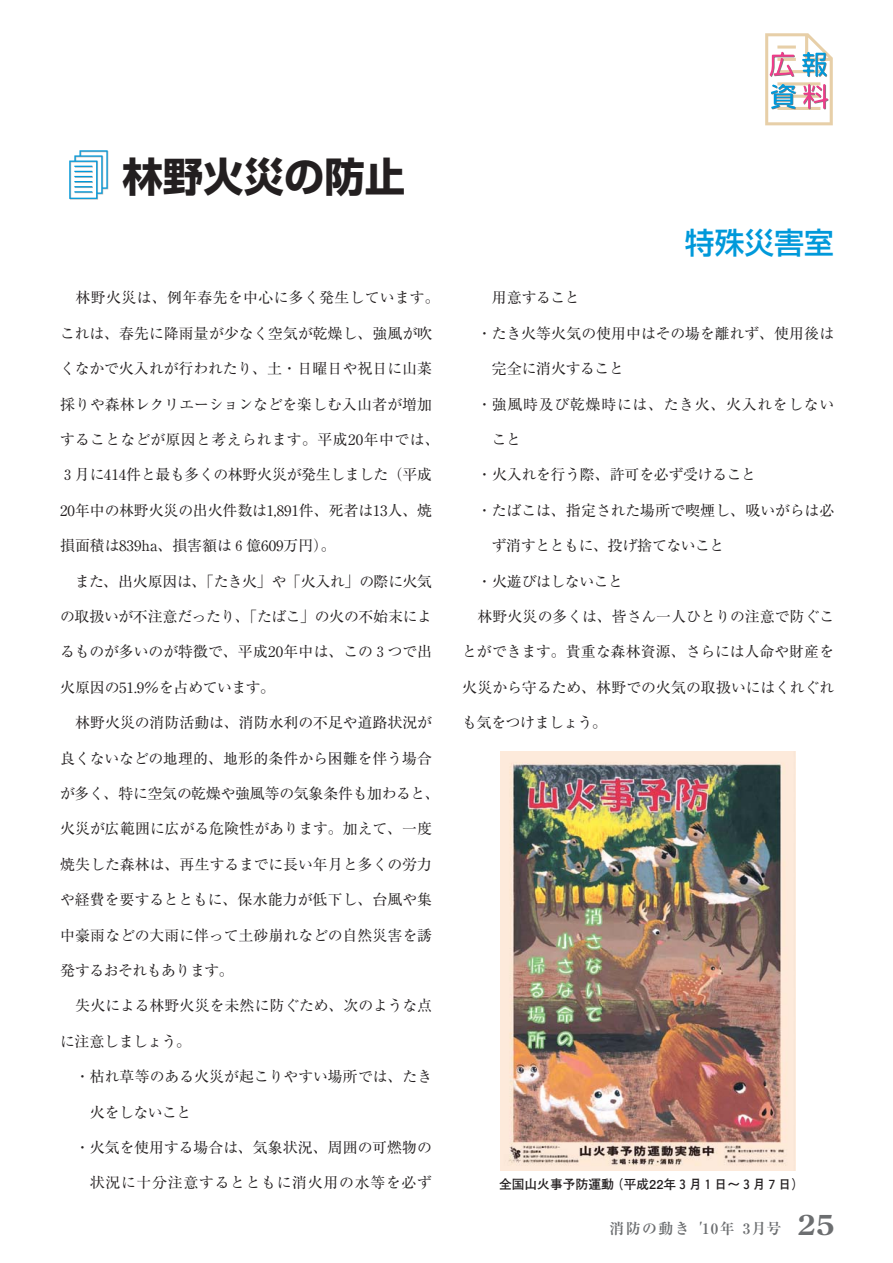
<style>
.page{position:relative;width:893px;height:1263px;background:#fff}
.page>*{position:absolute;margin:0;border:0;box-sizing:border-box;transform-origin:0 0}
.t1{font:700 40.35px "Shin Go";color:#231f20}
.t2{font:500 29.7px "Shin Go";color:#0099da}
.t3{font:14.85px "Ryumin";color:#231f20}
.t4{font:14.85px "Ryumin";letter-spacing:-.035em;color:#231f20}
.t5{font:14.85px "Ryumin";letter-spacing:.05em;color:#231f20}
.t6{font:14.85px "Ryumin";letter-spacing:-.04em;color:#231f20}
.t7{font:14.85px "Ryumin";letter-spacing:.03em;color:#231f20}
.t8{font:700 14.85px "Ryumin";letter-spacing:.1em;color:#6c6e70}
.t9{font:700 12.75px "Futo Go B101";color:#231f20}
.s1{font-style:italic}
.s2{font-family:"Century Old Style";font-size:27.6px}
</style>
<div class="page">
<svg style="left:765px;top:33px;width:67px;height:92px"></svg>
<svg style="left:69px;top:150px;width:39px;height:50px"></svg>
<img style="left:500px;top:751px;width:295px;height:419px">
<h1 class="t1" style="left:122px;top:162px;width:284px">林野火災の防止</h1>
<p class="t7" style="left:75px;top:293px;width:365px">林野火災は、例年春先を中心に多く発生しています。</p>
<p class="t3" style="left:60px;top:328px;width:373px">これは、春先に降雨量が少なく空気が乾燥し、強風が吹</p>
<p class="t3" style="left:60px;top:363px;width:373px">くなかで火入れが行われたり、土・日曜日や祝日に山菜</p>
<p class="t3" style="left:60px;top:399px;width:373px">採りや森林レクリエーションなどを楽しむ入山者が増加</p>
<p class="t3" style="left:60px;top:434px;width:381px">することなどが原因と考えられます。平成20年中では、</p>
<p class="t3" style="left:60px;top:470px;width:373px">３月に414件と最も多くの林野火災が発生しました（平成</p>
<p class="t3" style="left:60px;top:505px;width:373px">20年中の林野火災の出火件数は1,891件、死者は13人、焼</p>
<p class="t3" style="left:60px;top:540px;width:277px">損面積は839ha、損害額は６億609万円）。</p>
<p class="t3" style="left:75px;top:576px;width:359px">また、出火原因は、「たき火」や「火入れ」の際に火気</p>
<p class="t6" style="left:60px;top:611px;width:373px">の取扱いが不注意だったり、「たばこ」の火の不始末によ</p>
<p class="t3" style="left:60px;top:647px;width:373px">るものが多いのが特徴で、平成20年中は、この３つで出</p>
<p class="t4" style="left:60px;top:682px;width:216px">火原因の51.9％を占めています。</p>
<p class="t3" style="left:75px;top:717px;width:358px">林野火災の消防活動は、消防水利の不足や道路状況が</p>
<p class="t3" style="left:60px;top:753px;width:373px">良くないなどの地理的、地形的条件から困難を伴う場合</p>
<p class="t3" style="left:60px;top:788px;width:381px">が多く、特に空気の乾燥や強風等の気象条件も加わると、</p>
<p class="t3" style="left:60px;top:824px;width:373px">火災が広範囲に広がる危険性があります。加えて、一度</p>
<p class="t3" style="left:60px;top:859px;width:373px">焼失した森林は、再生するまでに長い年月と多くの労力</p>
<p class="t3" style="left:60px;top:894px;width:373px">や経費を要するとともに、保水能力が低下し、台風や集</p>
<p class="t3" style="left:60px;top:930px;width:373px">中豪雨などの大雨に伴って土砂崩れなどの自然災害を誘</p>
<p class="t4" style="left:60px;top:965px;width:175px">発するおそれもあります。</p>
<p class="t3" style="left:75px;top:1001px;width:358px">失火による林野火災を未然に防ぐため、次のような点</p>
<p class="t4" style="left:60px;top:1036px;width:132px">に注意しましょう。</p>
<p class="t3" style="left:75px;top:1071px;width:358px">・枯れ草等のある火災が起こりやすい場所では、たき</p>
<p class="t4" style="left:90px;top:1107px;width:103px">火をしないこと</p>
<p class="t3" style="left:75px;top:1142px;width:358px">・火気を使用する場合は、気象状況、周囲の可燃物の</p>
<p class="t5" style="left:90px;top:1178px;width:344px">状況に十分注意するとともに消火用の水等を必ず</p>
<h2 class="t2" style="left:685px;top:232px;width:150px">特殊災害室</h2>
<p class="t3" style="left:492px;top:293px;width:89px">用意すること</p>
<p class="t3" style="left:477px;top:328px;width:358px">・たき火等火気の使用中はその場を離れず、使用後は</p>
<p class="t3" style="left:492px;top:363px;width:133px">完全に消火すること</p>
<p class="t5" style="left:477px;top:399px;width:358px">・強風時及び乾燥時には、たき火、火入れをしない</p>
<p class="t3" style="left:492px;top:434px;width:31px">こと</p>
<p class="t4" style="left:477px;top:470px;width:280px">・火入れを行う際、許可を必ず受けること</p>
<p class="t3" style="left:477px;top:505px;width:358px">・たばこは、指定された場所で喫煙し、吸いがらは必</p>
<p class="t4" style="left:492px;top:540px;width:234px">ず消すとともに、投げ捨てないこと</p>
<p class="t4" style="left:477px;top:576px;width:147px">・火遊びはしないこと</p>
<p class="t3" style="left:477px;top:611px;width:358px">林野火災の多くは、皆さん一人ひとりの注意で防ぐこ</p>
<p class="t3" style="left:462px;top:647px;width:373px">とができます。貴重な森林資源、さらには人命や財産を</p>
<p class="t3" style="left:462px;top:682px;width:373px">火災から守るため、林野での火気の取扱いにはくれぐれ</p>
<p class="t4" style="left:462px;top:717px;width:146px">も気をつけましょう。</p>
<p class="t9" style="left:499px;top:1179px;width:306px">全国山火事予防運動（平成22年３月１日～３月７日）</p>
<p class="t8" style="left:609px;top:1223px;width:226px">消防の動き <span class="s1">'</span>10年 3月号 <span class="s2">25</span></p>
</div>
